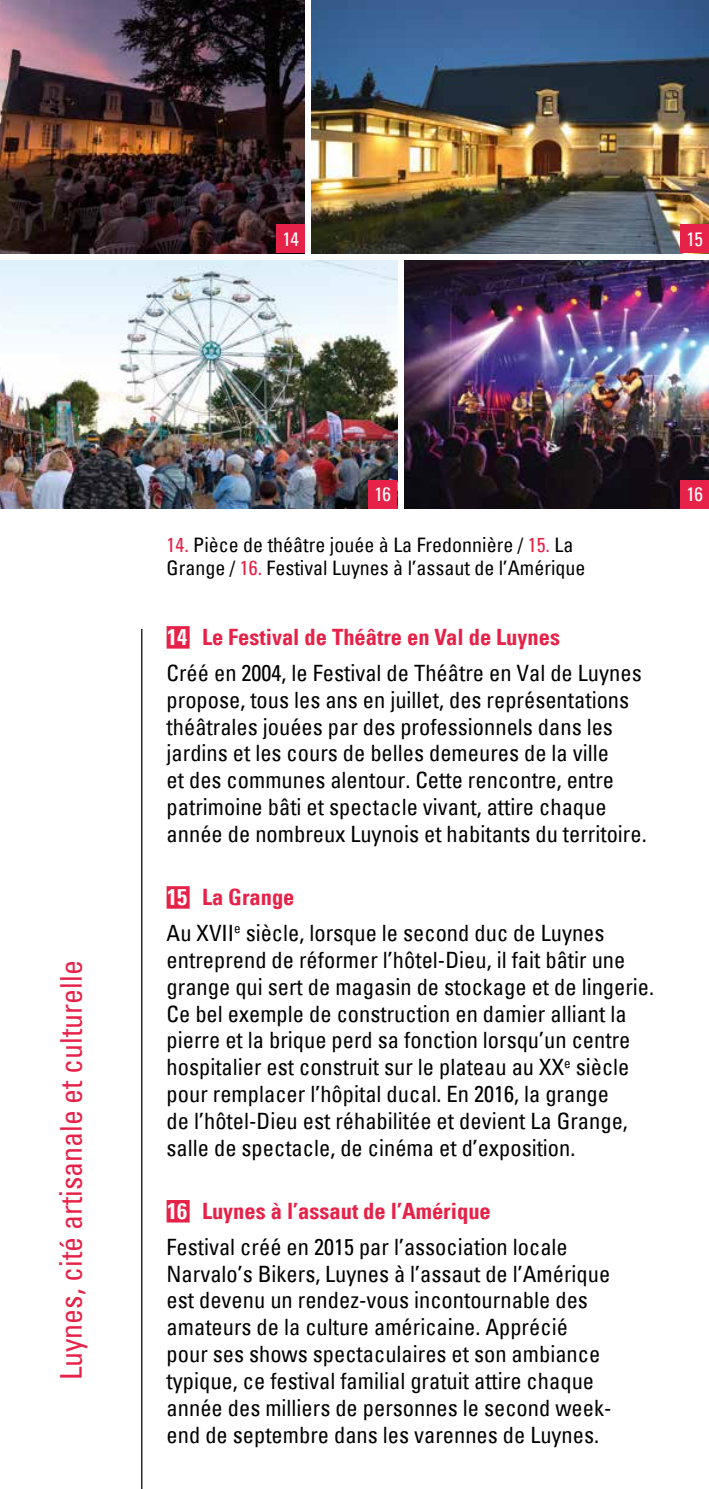
<style>
.page{position:relative;width:709px;height:1489px;background:#fff}
.page>*{position:absolute;margin:0;border:0;box-sizing:border-box;transform-origin:0 0}
.t1{font:condensed 30px "Univers";color:#e62249}
.t2{font:condensed 22.5px/26.8px "Univers";color:#000}
.t3{font:700 condensed 22.5px "Univers LT";color:#e62249}
.t4{font:condensed 20px/22.5px "Univers";color:#000}
.t5{font:condensed 19.25px "Univers";letter-spacing:-.03em;color:#fff}
.s1{color:#e62249}
.s2{color:#fff}
</style>
<div class="page">
<hr style="left:141px;top:629px;width:1px;height:859px;background:#000">
<img style="left:404px;top:260px;width:305px;height:248px">
<img style="left:0;top:260px;width:397px;height:248px">
<img style="left:0;top:0;width:305px;height:253px">
<div style="left:680px;top:480px;width:29px;height:28px;background:#e62249"></div>
<div style="left:276px;top:225px;width:29px;height:28px;background:#e62249"></div>
<img style="left:312px;top:0;width:397px;height:253px">
<div style="left:167px;top:626px;width:23px;height:22px;background:#e62249"></div>
<div style="left:167px;top:886px;width:23px;height:22px;background:#e62249"></div>
<div style="left:167px;top:1199px;width:23px;height:23px;background:#e62249"></div>
<div style="left:680px;top:225px;width:29px;height:28px;background:#e62249"></div>
<div style="left:369px;top:480px;width:28px;height:28px;background:#e62249"></div>
<svg style="left:0;top:0;width:2px;height:6px"></svg>
<svg style="left:707px;top:0;width:2px;height:6px"></svg>
<p class="t5" style="left:282px;top:226px;width:18px">14</p>
<p class="t5" style="left:686px;top:226px;width:18px">15</p>
<h1 class="t1" style="left:51px;top:1380px;width:421px;rotate:-90deg">Luynes, cité artisanale et culturelle</h1>
<p class="t5" style="left:374px;top:481px;width:18px">16</p>
<p class="t4" style="left:167px;top:533px;width:420px"><span class="s1">14.</span> Pièce de théâtre jouée à La Fredonnière / <span class="s1">15.</span> La<br>Grange / <span class="s1">16.</span> Festival Luynes à l’assaut de l’Amérique</p>
<p class="t3" style="left:167px;top:623px;width:394px"><span class="s2">14</span> Le Festival de Théâtre en Val de Luynes</p>
<p class="t2" style="left:167px;top:659px;width:481px">Créé en 2004, le Festival de Théâtre en Val de Luynes propose, tous les ans en juillet, des représentations théâtrales jouées par des professionnels dans les jardins et les cours de belles demeures de la ville<br>et des communes alentour. Cette rencontre, entre patrimoine bâti et spectacle vivant, attire chaque année de nombreux Luynois et habitants du territoire.</p>
<p class="t3" style="left:167px;top:883px;width:129px"><span class="s2">15</span> La Grange</p>
<p class="t2" style="left:167px;top:919px;width:489px">Au XVII<sup>e</sup> siècle, lorsque le second duc de Luynes entreprend de réformer l’hôtel-Dieu, il fait bâtir une grange qui sert de magasin de stockage et de lingerie.<br>Ce bel exemple de construction en damier alliant la pierre et la brique perd sa fonction lorsqu’un centre hospitalier est construit sur le plateau au XX<sup>e</sup> siècle pour remplacer l’hôpital ducal. En 2016, la grange<br>de l’hôtel-Dieu est réhabilitée et devient La Grange, salle de spectacle, de cinéma et d’exposition.</p>
<p class="t3" style="left:167px;top:1196px;width:325px"><span class="s2">16</span> Luynes à l’assaut de l’Amérique</p>
<p class="t2" style="left:167px;top:1232px;width:446px">Festival créé en 2015 par l’association locale Narvalo’s Bikers, Luynes à l’assaut de l’Amérique est devenu un rendez-vous incontournable des amateurs de la culture américaine. Apprécié pour ses shows spectaculaires et son ambiance typique, ce festival familial gratuit attire chaque année des milliers de personnes le second week&shy;end de septembre dans les varennes de Luynes.</p>
<p class="t5" style="left:686px;top:481px;width:18px">16</p>
</div>
